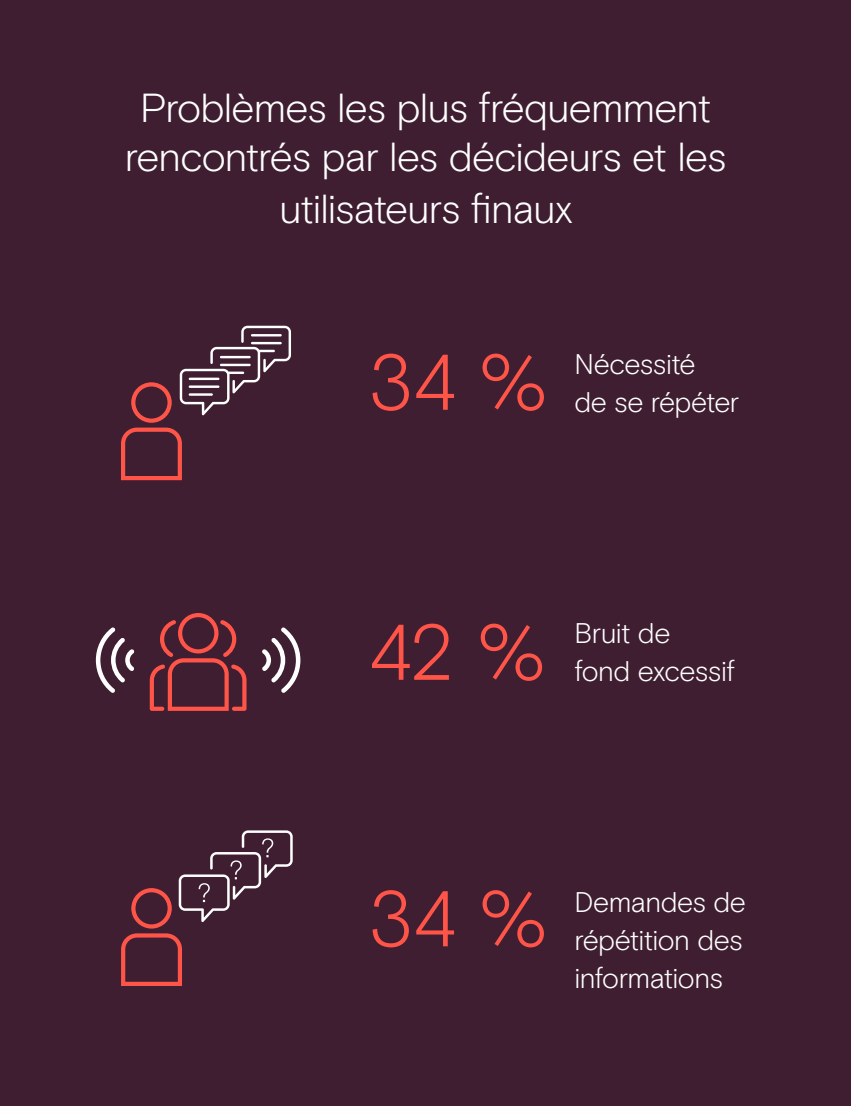
<style>
.page{position:relative;width:851px;height:1106px;background:#fff}
.page>*{position:absolute;margin:0;border:0;box-sizing:border-box;transform-origin:0 0}
.t1{font:300 78.6px "EPOS Basis";color:#ff5549}
.t2{font:300 40.5px/50.8px "EPOS Basis";letter-spacing:-.025em;color:#fff;text-align:center}
.t3{font:300 28.35px/38.4px "EPOS Basis";letter-spacing:-.02em;color:#fff}
</style>
<div class="page">
<div style="left:0;top:0;width:850px;height:1106px;background:#3f1e31"></div>
<svg style="left:262px;top:627px;width:39px;height:66px"></svg>
<svg style="left:95px;top:627px;width:40px;height:66px"></svg>
<svg style="left:150px;top:613px;width:96px;height:98px"></svg>
<svg style="left:121px;top:326px;width:170px;height:154px"></svg>
<svg style="left:121px;top:830px;width:172px;height:156px"></svg>
<p class="t2" style="left:125px;top:82px;width:603px">Problèmes les plus fréquemment rencontrés par les décideurs et les utilisateurs finaux</p>
<p class="t1" style="left:368px;top:336px;width:181px">34 %</p>
<p class="t3" style="left:574px;top:345px;width:166px">Nécessité<br>de se répéter</p>
<p class="t1" style="left:368px;top:606px;width:180px">42 %</p>
<p class="t3" style="left:574px;top:613px;width:162px">Bruit de<br>fond excessif</p>
<p class="t1" style="left:368px;top:872px;width:181px">34 %</p>
<p class="t3" style="left:574px;top:882px;width:173px;text-align:justify">Demandes de répétition des informations</p>
</div>
